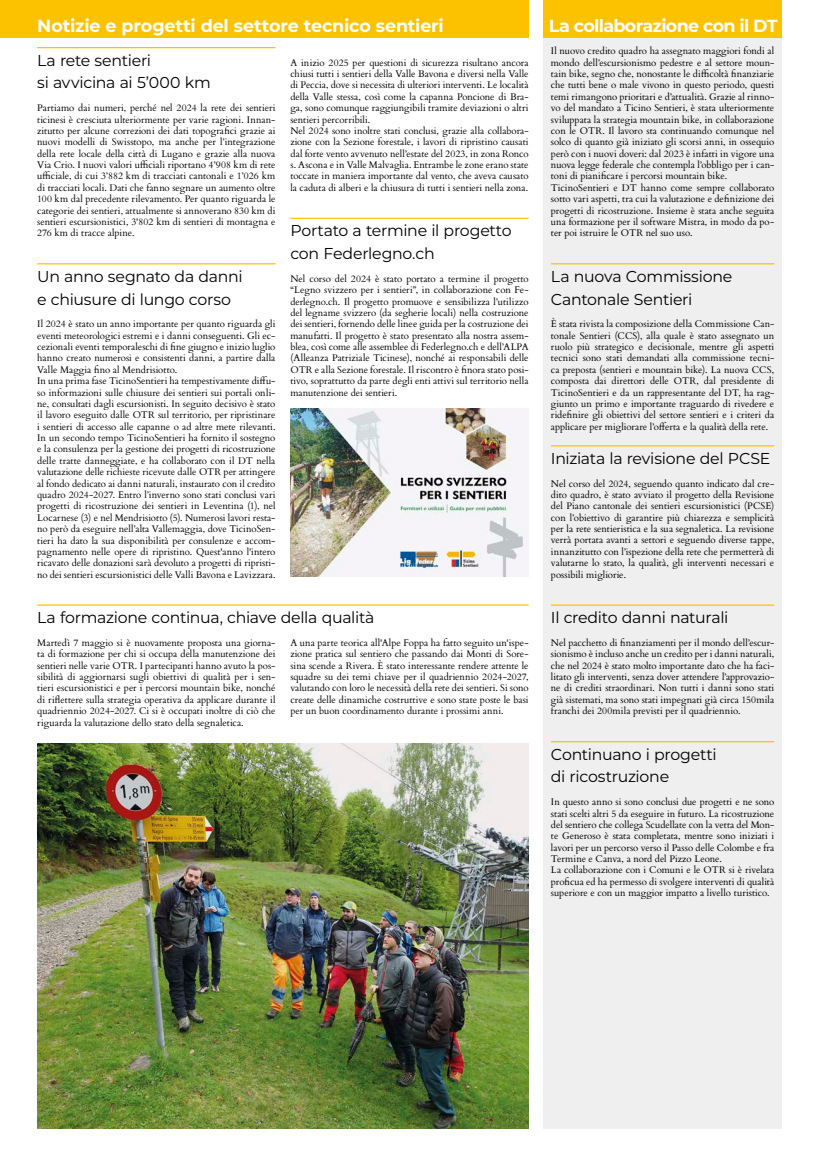
<style>
.page{position:relative;width:819px;height:1166px;background:#fff}
.page>*{position:absolute;margin:0;border:0;box-sizing:border-box;transform-origin:0 0}
.t1{font:700 17.5px "Montserrat";letter-spacing:-.01em;color:#fff}
.t2{font:700 17.5px "Montserrat";letter-spacing:-.04em;color:#fff}
.Titoli_con_filetto{font:15.75px/22.8px "Montserrat";letter-spacing:-.02em;color:#000}
.testo_normale{font:9.62px/11.4px "Cardo";letter-spacing:.005em;color:#000;text-align:justify}
</style>
<div class="page">
<div style="left:0;top:0;width:528px;height:37px;background:#fcc200"></div>
<div style="left:543px;top:28px;width:238px;height:1101px;background:#efefef"></div>
<hr style="left:551px;top:263px;width:223px;height:1px;background:#fcc200">
<hr style="left:551px;top:445px;width:223px;height:1px;background:#fcc200">
<hr style="left:551px;top:604px;width:223px;height:2px;background:#fcc200">
<hr style="left:551px;top:741px;width:223px;height:1px;background:#fcc200">
<div style="left:543px;top:0;width:238px;height:37px;background:#fcc200"></div>
<img style="left:37px;top:743px;width:491px;height:386px">
<img style="left:290px;top:408px;width:238px;height:169px">
<hr style="left:37px;top:47px;width:238px;height:1px;background:#fcc200">
<hr style="left:37px;top:263px;width:238px;height:1px;background:#fcc200">
<hr style="left:290px;top:218px;width:238px;height:1px;background:#fcc200">
<hr style="left:37px;top:604px;width:491px;height:2px;background:#fcc200">
<p class="t1" style="left:37px;top:13px;width:408px">Notizie e progetti del settore tecnico sentieri</p>
<p class="Titoli_con_filetto" style="left:37px;top:48px;width:115px">La rete sentieri</p>
<p class="Titoli_con_filetto" style="left:37px;top:71px;width:175px">si avvicina ai 5’000 km</p>
<p class="testo_normale" style="left:37px;top:102px;width:240px">Partiamo dai numeri, perché nel 2024 la rete dei sentieri ticinesi è cresciuta ulteriormente per varie ragioni. Innan&shy;zitutto per alcune correzioni dei dati topografici grazie ai nuovi modelli di Swisstopo, ma anche per l’integrazione della rete locale della città di Lugano e grazie alla nuova Via Crio. I nuovi valori ufficiali riportano 4’908 km di rete ufficiale, di cui 3’882 km di tracciati cantonali e 1’026 km di tracciati locali. Dati che fanno segnare un aumento oltre 100 km dal precedente rilevamento. Per quanto riguarda le categorie dei sentieri, attualmente si annoverano 830 km di sentieri escursionistici, 3'802 km di sentieri di montagna e 276 km di tracce alpine.</p>
<p class="Titoli_con_filetto" style="left:37px;top:264px;width:207px">Un anno segnato da danni</p>
<p class="Titoli_con_filetto" style="left:37px;top:287px;width:195px">e chiusure di lungo corso</p>
<p class="testo_normale" style="left:37px;top:318px;width:240px">Il 2024 è stato un anno importante per quanto riguarda gli eventi meteorologici estremi e i danni conseguenti. Gli ec&shy;cezionali eventi temporaleschi di fine giugno e inizio luglio hanno creato numerosi e consistenti danni, a partire dalla Valle Maggia fino al Mendrisiotto.</p>
<p class="testo_normale" style="left:37px;top:375px;width:240px">In una prima fase TicinoSentieri ha tempestivamente diffu&shy;so informazioni sulle chiusure dei sentieri sui portali onli&shy;ne, consultati dagli escursionisti. In seguito decisivo è stato il lavoro eseguito dalle OTR sul territorio, per ripristinare i sentieri di accesso alle capanne o ad altre mete rilevanti.<br>In un secondo tempo TicinoSentieri ha fornito il sostegno e la consulenza per la gestione dei progetti di ricostruzione delle tratte danneggiate, e ha collaborato con il DT nella valutazione delle richieste ricevute dalle OTR per attingere al fondo dedicato ai danni naturali, instaurato con il credito quadro 2024-2027. Entro l’inverno sono stati conclusi vari progetti di ricostruzione dei sentieri in Leventina (1), nel Locarnese (3) e nel Mendrisiotto (5). Numerosi lavori resta&shy;no però da eseguire nell’alta Vallemaggia, dove TicinoSen&shy;tieri ha dato la sua disponibilità per consulenze e accom&shy;pagnamento nelle opere di ripristino. Quest'anno l'intero ricavato delle donazioni sarà devoluto a progetti di ripristi&shy;no dei sentieri escursionistici delle Valli Bavona e Lavizzara.</p>
<p class="testo_normale" style="left:290px;top:56px;width:240px">A inizio 2025 per questioni di sicurezza risultano ancora chiusi tutti i sentieri della Valle Bavona e diversi nella Valle di Peccia, dove si necessita di ulteriori interventi. Le località della Valle stessa, così come la capanna Poncione di Bra&shy;ga, sono comunque raggiungibili tramite deviazioni o altri sentieri percorribili.</p>
<p class="testo_normale" style="left:290px;top:124px;width:240px">Nel 2024 sono inoltre stati conclusi, grazie alla collabora&shy;zione con la Sezione forestale, i lavori di ripristino causati dal forte vento avvenuto nell’estate del 2023, in zona Ronco s. Ascona e in Valle Malvaglia. Entrambe le zone erano state toccate in maniera importante dal vento, che aveva causato la caduta di alberi e la chiusura di tutti i sentieri nella zona.</p>
<p class="Titoli_con_filetto" style="left:290px;top:219px;width:223px">Portato a termine il progetto con Federlegno.ch</p>
<p class="testo_normale" style="left:290px;top:272px;width:240px">Nel corso del 2024 è stato portato a termine il progetto “Legno svizzero per i sentieri”, in collaborazione con Fe&shy;derlegno.ch. Il progetto promuove e sensibilizza l’utilizzo del legname svizzero (da segherie locali) nella costruzione dei sentieri, fornendo delle linee guida per la costruzione dei manufatti. Il progetto è stato presentato alla nostra assem&shy;blea, così come alle assemblee di Federlegno.ch e dell’ALPA (Alleanza Patriziale Ticinese), nonché ai responsabili delle OTR e alla Sezione forestale. Il riscontro è finora stato posi&shy;tivo, soprattutto da parte degli enti attivi sul territorio nella manutenzione dei sentieri.</p>
<p class="Titoli_con_filetto" style="left:37px;top:605px;width:339px">La formazione continua, chiave della qualità</p>
<p class="testo_normale" style="left:37px;top:636px;width:240px">Martedì 7 maggio si è nuovamente proposta una giorna&shy;ta di formazione per chi si occupa della manutenzione dei sentieri nelle varie OTR. I partecipanti hanno avuto la pos&shy;sibilità di aggiornarsi sugli obiettivi di qualità per i sen&shy;tieri escursionistici e per i percorsi mountain bike, nonché di riflettere sulla strategia operativa da applicare durante il quadriennio 2024-2027. Ci si è occupati inoltre di ciò che riguarda la valutazione dello stato della segnaletica.</p>
<p class="testo_normale" style="left:290px;top:636px;width:240px">A una parte teorica all'Alpe Foppa ha fatto seguito un'ispe&shy;zione pratica sul sentiero che passando dai Monti di Sore&shy;sina scende a Rivera. È stato interessante rendere attente le squadre su dei temi chiave per il quadriennio 2024-2027, valutando con loro le necessità della rete dei sentieri. Si sono create delle dinamiche costruttive e sono state poste le basi per un buon coordinamento durante i prossimi anni.</p>
<p class="t2" style="left:548px;top:13px;width:230px">La collaborazione con il DT</p>
<p class="testo_normale" style="left:551px;top:45px;width:225px">Il nuovo credito quadro ha assegnato maggiori fondi al mondo dell’escursionismo pedestre e al settore moun&shy;tain bike, segno che, nonostante le difficoltà finanziarie che tutti bene o male vivono in questo periodo, questi temi rimangono prioritari e d’attualità. Grazie al rinno&shy;vo del mandato a Ticino Sentieri, è stata ulteriormente sviluppata la strategia mountain bike, in collaborazione con le OTR. Il lavoro sta continuando comunque nel solco di quanto già iniziato gli scorsi anni, in ossequio però con i nuovi doveri: dal 2023 è infatti in vigore una nuova legge federale che contempla l’obbligo per i can&shy;toni di pianificare i percorsi mountain bike.</p>
<p class="testo_normale" style="left:551px;top:181px;width:225px">TicinoSentieri e DT hanno come sempre collaborato sotto vari aspetti, tra cui la valutazione e definizione dei progetti di ricostruzione. Insieme è stata anche seguita una formazione per il software Mistra, in modo da po&shy;ter poi istruire le OTR nel suo uso.</p>
<p class="Titoli_con_filetto" style="left:551px;top:264px;width:183px">La nuova Commissione</p>
<p class="Titoli_con_filetto" style="left:551px;top:287px;width:143px">Cantonale Sentieri</p>
<p class="testo_normale" style="left:551px;top:318px;width:225px">È stata rivista la composizione della Commissione Can&shy;tonale Sentieri (CCS), alla quale è stato assegnato un ruolo più strategico e decisionale, mentre gli aspetti tecnici sono stati demandati alla commissione tecni&shy;ca preposta (sentieri e mountain bike). La nuova CCS, composta dai direttori delle OTR, dal presidente di TicinoSentieri e da un rappresentante del DT, ha rag&shy;giunto un primo e importante traguardo di rivedere e ridefinire gli obiettivi del settore sentieri e i criteri da applicare per migliorare l’offerta e la qualità della rete.</p>
<p class="Titoli_con_filetto" style="left:551px;top:446px;width:221px">Iniziata la revisione del PCSE</p>
<p class="testo_normale" style="left:551px;top:477px;width:225px">Nel corso del 2024, seguendo quanto indicato dal cre&shy;dito quadro, è stato avviato il progetto della Revisione del Piano cantonale dei sentieri escursionistici (PCSE) con l’obiettivo di garantire più chiarezza e semplicità per la rete sentieristica e la sua segnaletica. La revisione verrà portata avanti a settori e seguendo diverse tappe, innanzitutto con l’ispezione della rete che permetterà di valutarne lo stato, la qualità, gli interventi necessari e possibili migliorie.</p>
<p class="Titoli_con_filetto" style="left:551px;top:605px;width:179px">Il credito danni naturali</p>
<p class="testo_normale" style="left:551px;top:636px;width:225px">Nel pacchetto di finanziamenti per il mondo dell’escur&shy;sionismo è incluso anche un credito per i danni naturali, che nel 2024 è stato molto importante dato che ha faci&shy;litato gli interventi, senza dover attendere l’approvazio&shy;ne di crediti straordinari. Non tutti i danni sono stati già sistemati, ma sono stati impegnati già circa 150mila franchi dei 200mila previsti per il quadriennio.</p>
<p class="Titoli_con_filetto" style="left:551px;top:742px;width:167px">Continuano i progetti</p>
<p class="Titoli_con_filetto" style="left:551px;top:765px;width:120px">di ricostruzione</p>
<p class="testo_normale" style="left:551px;top:796px;width:225px">In questo anno si sono conclusi due progetti e ne sono stati scelti altri 5 da eseguire in futuro. La ricostruzione del sentiero che collega Scudellate con la vetta del Mon&shy;te Generoso è stata completata, mentre sono iniziati i lavori per un percorso verso il Passo delle Colombe e fra Termine e Canva, a nord del Pizzo Leone.</p>
<p class="testo_normale" style="left:551px;top:864px;width:225px">La collaborazione con i Comuni e le OTR si è rivelata proficua ed ha permesso di svolgere interventi di qualità superiore e con un maggior impatto a livello turistico.</p>
</div>
